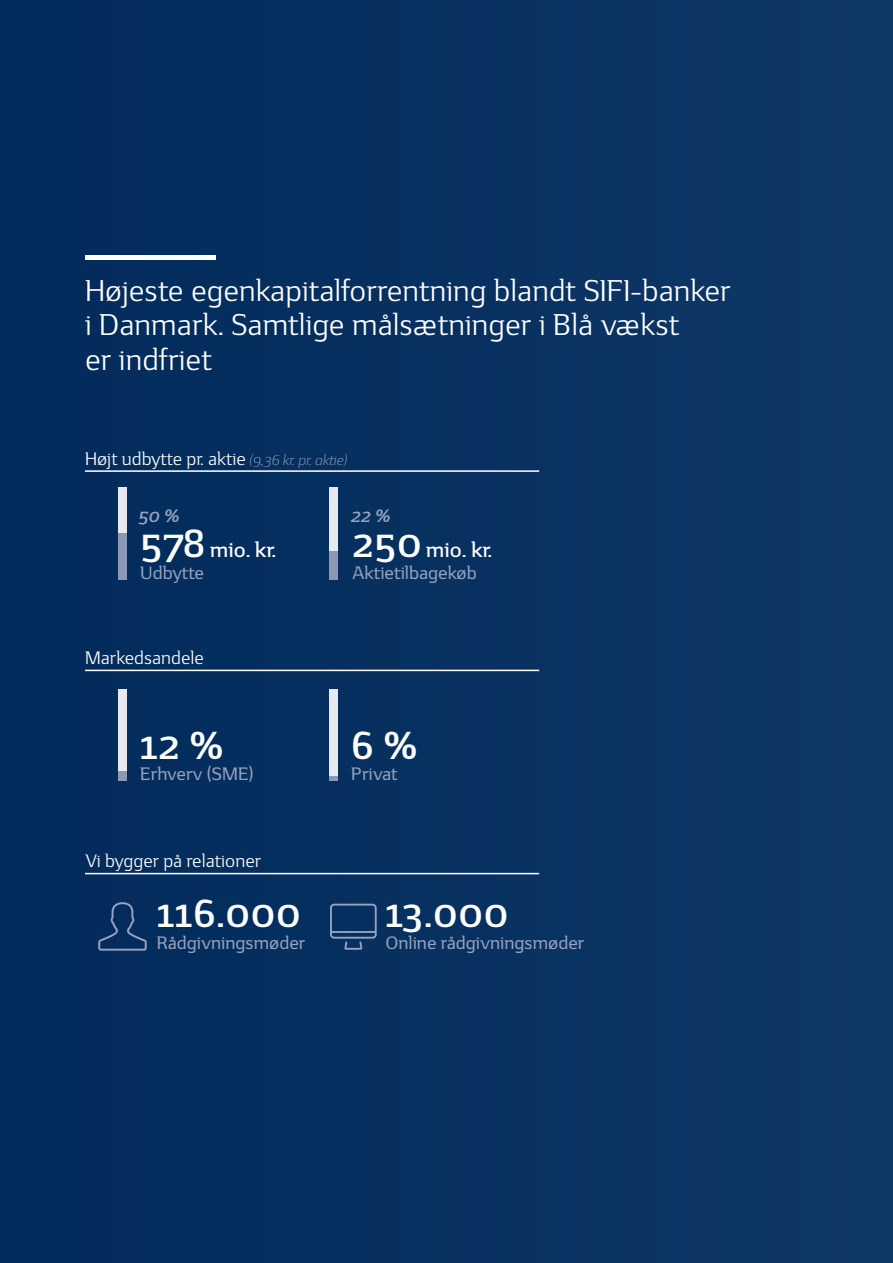
<style>
.page{position:relative;width:893px;height:1263px;background:#083160}
.page>*{position:absolute;margin:0;border:0;box-sizing:border-box;transform-origin:0 0}
.t1{font:700 39px "Sydbank";color:#fff}
.Brødtekst______UD{font:30px/34.5px "Sydbank";color:#fff}
.t2{font:700 21px "Sydbank";color:#fff}
.t3{font:500 18px "Sydbank";color:#96a2be}
.t4{font:18px "Sydbank";color:#fff}
.t5{font:italic 700 18px "Sydbank";color:#96a2be}
.s1{font-weight:300;font-style:italic;font-size:14.25px;color:#96a2be}
.s2{font-size:39px}
</style>
<div class="page">
<hr style="left:85px;top:255px;width:131px;height:4px;background:#fff">
<hr style="left:85px;top:470px;width:454px;height:2px;background:#fff">
<hr style="left:85px;top:873px;width:454px;height:1px;background:#fff">
<hr style="left:85px;top:670px;width:454px;height:1px;background:#fff">
<div style="left:118px;top:488px;width:9px;height:46px;background:#e8e8f0"></div>
<div style="left:118px;top:689px;width:9px;height:82px;background:#e8e8f0"></div>
<div style="left:329px;top:689px;width:9px;height:87px;background:#e8e8f0"></div>
<div style="left:330px;top:488px;width:8px;height:64px;background:#e8e8f0"></div>
<div style="left:118px;top:534px;width:9px;height:46px;background:#8c97b5"></div>
<div style="left:118px;top:771px;width:9px;height:10px;background:#8c97b5"></div>
<div style="left:329px;top:776px;width:9px;height:5px;background:#8c97b5"></div>
<div style="left:330px;top:552px;width:8px;height:28px;background:#8c97b5"></div>
<svg style="left:98px;top:902px;width:49px;height:48px"></svg>
<svg style="left:330px;top:904px;width:47px;height:46px"></svg>
<p class="Brødtekst______UD" style="left:85px;top:274px;width:647px">Højeste egenkapitalforrentning blandt SIFI-banker i Danmark. Samtlige målsætninger i Blå vækst<br>er indfriet</p>
<p class="t4" style="left:85px;top:449px;width:264px">Højt udbytte pr. aktie <span class="s1">(9,36 kr. pr. aktie)</span></p>
<p class="t5" style="left:139px;top:505px;width:43px">50 %</p>
<p class="t5" style="left:351px;top:505px;width:42px">22 %</p>
<p class="t2" style="left:140px;top:538px;width:138px"><span class="s2">578</span> mio. kr.</p>
<p class="t3" style="left:140px;top:563px;width:65px">Udbytte</p>
<p class="t4" style="left:85px;top:648px;width:120px">Markedsandele</p>
<p class="t2" style="left:352px;top:538px;width:141px"><span class="s2">250</span> mio. kr.</p>
<p class="t3" style="left:352px;top:563px;width:126px">Aktietilbagekøb</p>
<p class="t1" style="left:140px;top:722px;width:85px">12 %</p>
<p class="t1" style="left:351px;top:722px;width:68px">6 %</p>
<p class="t3" style="left:140px;top:764px;width:115px">Erhverv (SME)</p>
<p class="t3" style="left:351px;top:764px;width:48px">Privat</p>
<p class="t4" style="left:85px;top:851px;width:178px">Vi bygger på relationer</p>
<p class="t1" style="left:157px;top:891px;width:146px">116.000</p>
<p class="t1" style="left:385px;top:891px;width:125px">13.000</p>
<p class="t3" style="left:157px;top:932px;width:150px">Rådgivningsmøder</p>
<p class="t3" style="left:385px;top:932px;width:201px">Online rådgivningsmøder</p>
</div>
